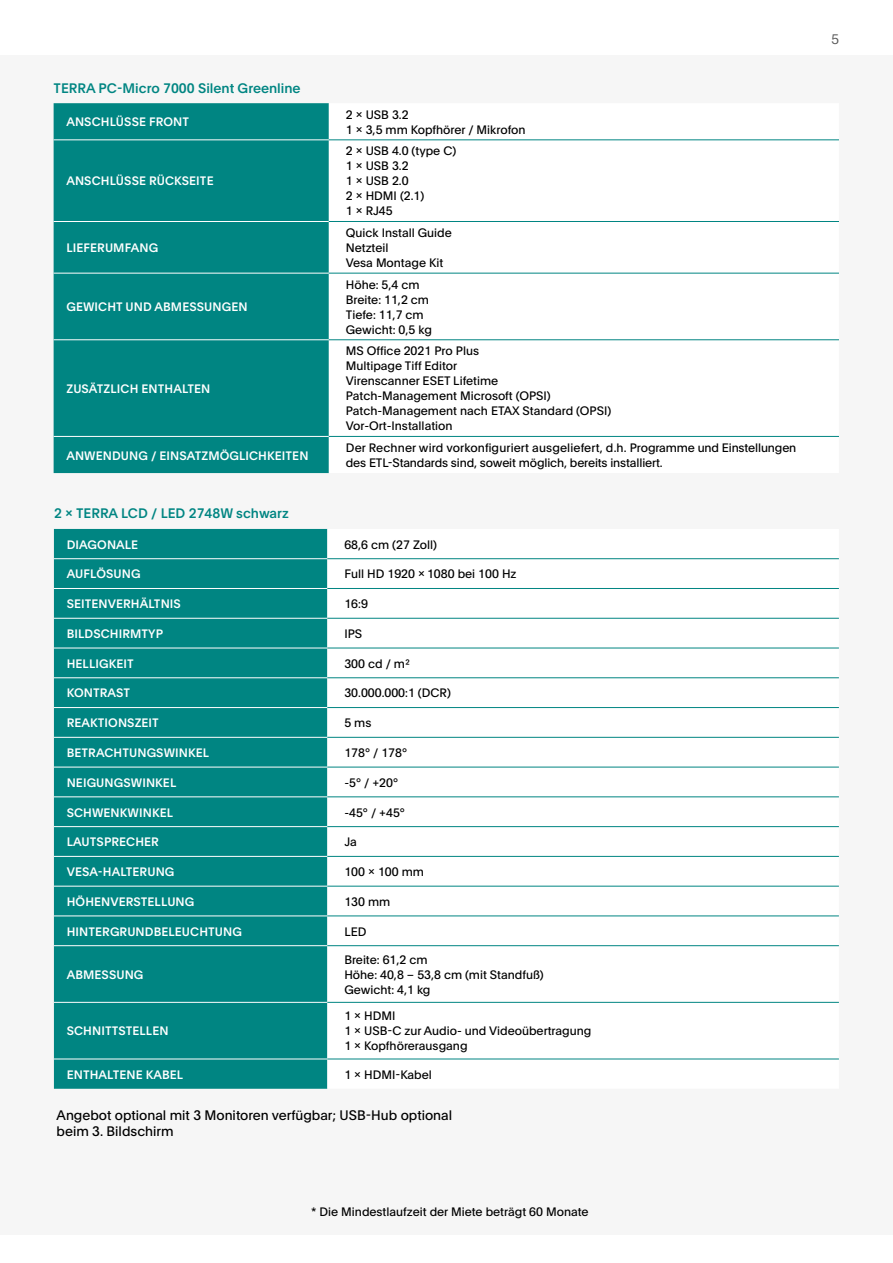
<style>
.page{position:relative;width:893px;height:1263px;background:#fff}
.page>*{position:absolute;margin:0;border:0;box-sizing:border-box;transform-origin:0 0}
.t1{font:13.5px/16.2px "Plain";color:#000}
.t2{font:500 13.5px "Plain";color:#008582}
.t3{font:300 13.5px "Plain";color:#565656}
.t4{font:12px/15px "Plain";color:#000}
.t5{font:500 12px "Plain";letter-spacing:.01em;color:#fff}
</style>
<div class="page">
<div style="left:0;top:55px;width:893px;height:1179px;background:#f6f6f6"></div>
<div style="left:54px;top:103px;width:275px;height:370px;background:#008582"></div>
<div style="left:329px;top:139px;width:510px;height:202px;background:#fff"></div>
<hr style="left:54px;top:140px;width:275px;height:1px;background:#fff">
<hr style="left:54px;top:221px;width:275px;height:1px;background:#fff">
<hr style="left:54px;top:273px;width:275px;height:1px;background:#fff">
<hr style="left:54px;top:339px;width:275px;height:1px;background:#fff">
<hr style="left:54px;top:436px;width:275px;height:1px;background:#fff">
<hr style="left:329px;top:140px;width:510px;height:1px;background:#008582">
<hr style="left:329px;top:221px;width:510px;height:1px;background:#008582">
<hr style="left:329px;top:273px;width:510px;height:1px;background:#008582">
<hr style="left:329px;top:339px;width:510px;height:1px;background:#008582">
<hr style="left:329px;top:436px;width:510px;height:1px;background:#008582">
<div style="left:54px;top:529px;width:273px;height:560px;background:#008582"></div>
<div style="left:327px;top:529px;width:512px;height:560px;background:#fff"></div>
<hr style="left:54px;top:558px;width:273px;height:1px;background:#fff">
<hr style="left:54px;top:588px;width:273px;height:1px;background:#fff">
<hr style="left:54px;top:618px;width:273px;height:1px;background:#fff">
<hr style="left:54px;top:648px;width:273px;height:1px;background:#fff">
<hr style="left:54px;top:677px;width:273px;height:1px;background:#fff">
<hr style="left:54px;top:707px;width:273px;height:1px;background:#fff">
<hr style="left:54px;top:737px;width:273px;height:1px;background:#fff">
<hr style="left:54px;top:767px;width:273px;height:1px;background:#fff">
<hr style="left:54px;top:797px;width:273px;height:1px;background:#fff">
<hr style="left:54px;top:826px;width:273px;height:1px;background:#fff">
<hr style="left:54px;top:856px;width:273px;height:1px;background:#fff">
<hr style="left:54px;top:886px;width:273px;height:1px;background:#fff">
<hr style="left:54px;top:916px;width:273px;height:1px;background:#fff">
<hr style="left:54px;top:945px;width:273px;height:1px;background:#fff">
<hr style="left:54px;top:1002px;width:273px;height:1px;background:#fff">
<hr style="left:54px;top:1059px;width:273px;height:1px;background:#fff">
<hr style="left:327px;top:558px;width:512px;height:1px;background:#008582">
<hr style="left:327px;top:588px;width:512px;height:1px;background:#008582">
<hr style="left:327px;top:618px;width:512px;height:1px;background:#008582">
<hr style="left:327px;top:648px;width:512px;height:1px;background:#008582">
<hr style="left:327px;top:677px;width:512px;height:1px;background:#008582">
<hr style="left:327px;top:707px;width:512px;height:1px;background:#008582">
<hr style="left:327px;top:737px;width:512px;height:1px;background:#008582">
<hr style="left:327px;top:767px;width:512px;height:1px;background:#008582">
<hr style="left:327px;top:797px;width:512px;height:1px;background:#008582">
<hr style="left:327px;top:826px;width:512px;height:1px;background:#008582">
<hr style="left:327px;top:856px;width:512px;height:1px;background:#008582">
<hr style="left:327px;top:886px;width:512px;height:1px;background:#008582">
<hr style="left:327px;top:916px;width:512px;height:1px;background:#008582">
<hr style="left:327px;top:945px;width:512px;height:1px;background:#008582">
<hr style="left:327px;top:1002px;width:512px;height:1px;background:#008582">
<hr style="left:327px;top:1059px;width:512px;height:1px;background:#008582">
<p class="t2" style="left:54px;top:78px;width:248px">TERRA PC-Micro 7000 Silent Greenline</p>
<p class="t5" style="left:66px;top:113px;width:124px">ANSCHLÜSSE FRONT</p>
<p class="t4" style="left:346px;top:106px;width:181px">2 x USB 3.2<br>1 x 3,5 mm Kopfhörer / Mikrofon</p>
<p class="t5" style="left:66px;top:173px;width:149px">ANSCHLÜSSE RÜCKSEITE</p>
<p class="t4" style="left:346px;top:143px;width:112px">2 x USB 4.0 (type C)<br>1 x USB 3.2<br>1 x USB 2.0<br>2 x HDMI (2.1)<br>1 x RJ45</p>
<p class="t5" style="left:66px;top:239px;width:93px">LIEFERUMFANG</p>
<p class="t5" style="left:66px;top:298px;width:183px">GEWICHT UND ABMESSUNGEN</p>
<p class="t5" style="left:66px;top:380px;width:146px">ZUSÄTZLICH ENTHALTEN</p>
<p class="t4" style="left:346px;top:225px;width:107px">Quick Install Guide<br>Netzteil<br>Vesa Montage Kit</p>
<p class="t4" style="left:346px;top:276px;width:88px">Höhe: 5,4 cm<br>Breite: 11,2 cm<br>Tiefe: 11,7 cm<br>Gewicht: 0,5 kg</p>
<p class="t4" style="left:346px;top:343px;width:267px">MS Office 2021 Pro Plus<br>Multipage Tiff Editor<br>Virenscanner ESET Lifetime<br>Patch-Management Microsoft (OPSI)<br>Patch-Management nach ETAX Standard (OPSI)<br>Vor-Ort-Installation</p>
<p class="t5" style="left:66px;top:447px;width:244px">ANWENDUNG / EINSATZMÖGLICHKEITEN</p>
<p class="t4" style="left:346px;top:440px;width:452px">Der Rechner wird vorkonfiguriert ausgeliefert, d.h. Programme und Einstellungen des ETL-Standards sind, soweit möglich, bereits installiert.</p>
<p class="t2" style="left:54px;top:503px;width:236px">2 x TERRA LCD / LED 2748W schwarz</p>
<p class="t5" style="left:67px;top:536px;width:73px">DIAGONALE</p>
<p class="t4" style="left:344px;top:536px;width:94px">68,6 cm (27 Zoll)</p>
<p class="t5" style="left:67px;top:565px;width:75px">AUFLÖSUNG</p>
<p class="t4" style="left:344px;top:566px;width:174px">Full HD 1920 x 1080 bei 100 Hz</p>
<p class="t5" style="left:67px;top:595px;width:116px">SEITENVERHÄLTNIS</p>
<p class="t4" style="left:344px;top:596px;width:25px">16:9</p>
<p class="t5" style="left:67px;top:625px;width:98px">BILDSCHIRMTYP</p>
<p class="t4" style="left:344px;top:626px;width:19px">IPS</p>
<p class="t5" style="left:67px;top:655px;width:69px">HELLIGKEIT</p>
<p class="t4" style="left:344px;top:655px;width:67px">300 cd / m²</p>
<p class="t5" style="left:67px;top:684px;width:65px">KONTRAST</p>
<p class="t4" style="left:344px;top:685px;width:108px">30.000.000:1 (DCR)</p>
<p class="t5" style="left:67px;top:714px;width:94px">REAKTIONSZEIT</p>
<p class="t4" style="left:344px;top:715px;width:29px">5 ms</p>
<p class="t5" style="left:67px;top:744px;width:144px">BETRACHTUNGSWINKEL</p>
<p class="t4" style="left:344px;top:745px;width:64px">178° / 178°</p>
<p class="t5" style="left:67px;top:774px;width:111px">NEIGUNGSWINKEL</p>
<p class="t4" style="left:344px;top:774px;width:55px">-5° / +20°</p>
<p class="t5" style="left:67px;top:803px;width:108px">SCHWENKWINKEL</p>
<p class="t4" style="left:344px;top:804px;width:62px">-45° / +45°</p>
<p class="t5" style="left:67px;top:833px;width:94px">LAUTSPRECHER</p>
<p class="t4" style="left:344px;top:834px;width:14px">Ja</p>
<p class="t5" style="left:67px;top:863px;width:109px">VESA-HALTERUNG</p>
<p class="t4" style="left:344px;top:864px;width:81px">100 x 100 mm</p>
<p class="t5" style="left:67px;top:893px;width:129px">HÖHENVERSTELLUNG</p>
<p class="t4" style="left:344px;top:893px;width:47px">130 mm</p>
<p class="t5" style="left:67px;top:923px;width:177px">HINTERGRUNDBELEUCHTUNG</p>
<p class="t4" style="left:344px;top:923px;width:24px">LED</p>
<p class="t5" style="left:67px;top:966px;width:78px">ABMESSUNG</p>
<p class="t4" style="left:344px;top:951px;width:201px">Breite: 61,2 cm<br>Höhe: 40,8 – 53,8 cm (mit Standfuß)<br>Gewicht: 4,1 kg</p>
<p class="t5" style="left:67px;top:1022px;width:103px">SCHNITTSTELLEN</p>
<p class="t4" style="left:344px;top:1008px;width:249px">1 x HDMI<br>1 x USB-C zur Audio- und Videoübertragung<br>1 x Kopfhörerausgang</p>
<p class="t5" style="left:67px;top:1066px;width:118px">ENTHALTENE KABEL</p>
<p class="t4" style="left:344px;top:1066px;width:89px">1 x HDMI-Kabel</p>
<p class="t1" style="left:57px;top:1106px;width:397px">Angebot optional mit 3 Monitoren verfügbar; USB-Hub optional beim 3. Bildschirm</p>
<p class="t4" style="left:311px;top:1204px;width:279px">* Die Mindestlaufzeit der Miete beträgt 60 Monate</p>
<p class="t3" style="left:831px;top:29px;width:9px">5</p>
</div>
